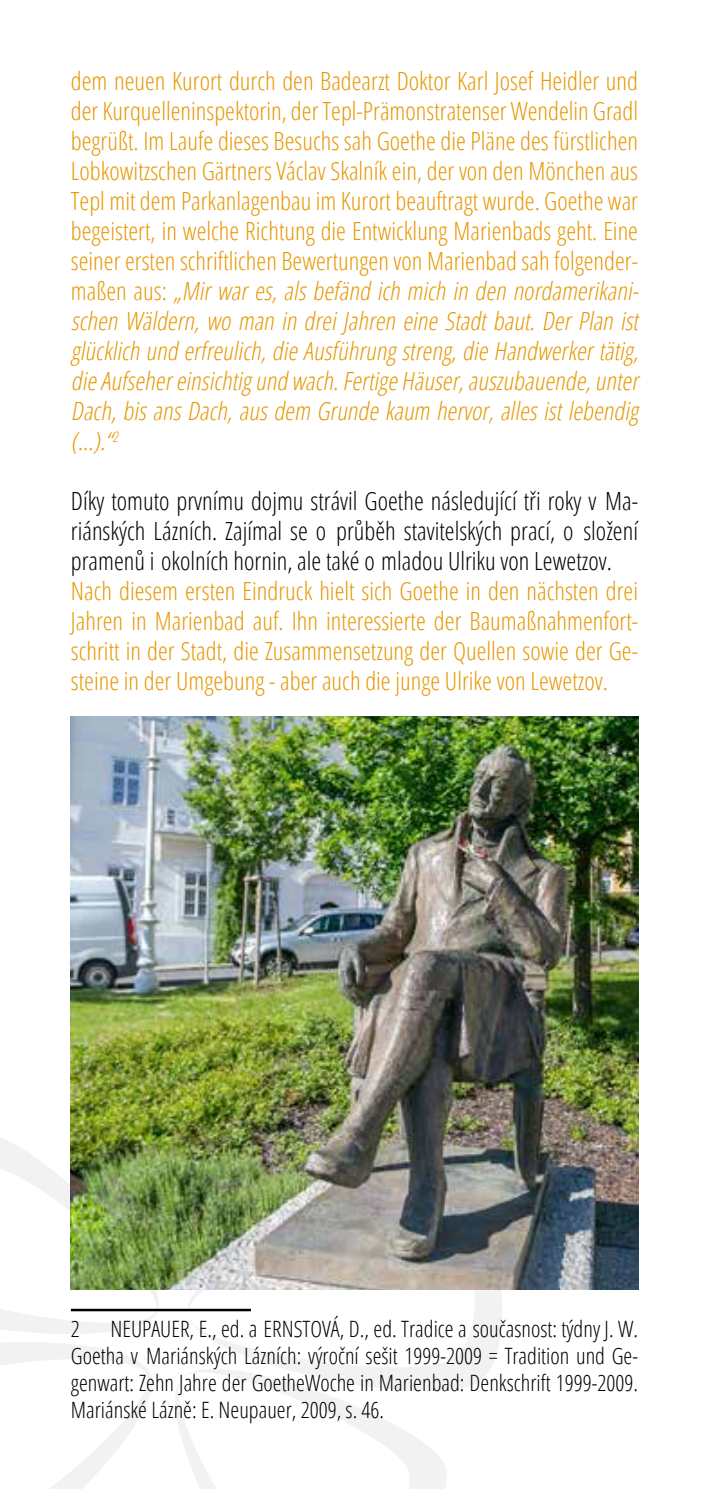
<style>
.page{position:relative;width:709px;height:1489px;background:#fff}
.page>*{position:absolute;margin:0;border:0;box-sizing:border-box;transform-origin:0 0}
.t1{font:300 condensed 25px/30px "Open Sans";color:#e79700}
.t2{font:300 condensed 25px/30px "Open Sans";color:#000;text-align:justify}
.t3{font:300 condensed 22.5px/27px "Open Sans";color:#000;text-align:justify}
.s1{font-style:italic}
</style>
<div class="page">
<svg style="left:181px;top:1289px;width:345px;height:98px"></svg>
<svg style="left:176px;top:1340px;width:289px;height:148px"></svg>
<svg style="left:0;top:1133px;width:174px;height:355px"></svg>
<hr style="left:71px;top:1308px;width:180px;height:3px;background:#000">
<img style="left:71px;top:716px;width:567px;height:573px">
<p class="t1" style="left:71px;top:65px;width:574px">dem neuen Kurort durch den Badearzt Doktor Karl Josef Heidler und der Kurquelleninspektorin, der Tepl-Prämonstratenser Wendelin Gradl begrüßt. Im Laufe dieses Besuchs sah Goethe die Pläne des fürstlichen Lobkowitzschen Gärtners Václav Skalník ein, der von den Mönchen aus Tepl mit dem Parkanlagenbau im Kurort beauftragt wurde. Goethe war begeistert, in welche Richtung die Entwicklung Marienbads geht. Eine seiner ersten schriftlichen Bewertungen von Marienbad sah folgender&shy;m a ß e n a u s : <span class="s1">„Mirwares,alsbefänd ich mich in den nordamerikani&shy;schen Wäldern,woman in dreiJahren eineStadtbaut.DerPlan ist glücklich und erfreulich,dieAusführungstreng,dieHandwerkertätig, dieAufsehereinsichtigund wach.FertigeHäuser,auszubauende,unter Dach,bisansDach,ausdem Grundekaum hervor,allesistlebendig (…).“</span><sup>2</sup></p>
<p class="t2" style="left:71px;top:485px;width:568px">Díky tomuto prvnímu dojmu strávil Goethe následující tři roky v Ma&shy;riánských Lázních. Zajímal se o průběh stavitelských prací, o složení pramenů i okolních hornin, ale také o mladou Ulriku von Lewetzov.</p>
<p class="t1" style="left:71px;top:575px;width:568px;text-align:justify">Nach diesem ersten Eindruck hielt sich Goethe in den nächsten drei Jahren in Marienbad auf. Ihn interessierte der Baumaßnahmenfort&shy;schritt in der Stadt, die Zusammensetzung der Quellen sowie der Ge&shy;steine in der Umgebung - aber auch die junge Ulrike von Lewetzov.</p>
<p class="t3" style="left:71px;top:1314px;width:568px;text-indent:39px">NEUPAUER, E., ed. a ERNSTOVÁ, D., ed. Tradice a současnost: týdny J. W.<br>Goetha v Mariánských Lázních: výroční sešit 1999-2009 = Tradition und Ge&shy;genwart: Zehn Jahre der GoetheWoche in Marienbad: Denkschrift 1999-2009.<br>Mariánské Lázně: E. Neupauer, 2009, s. 46.</p>
<p class="t3" style="left:71px;top:1314px;width:11px">2</p>
</div>
